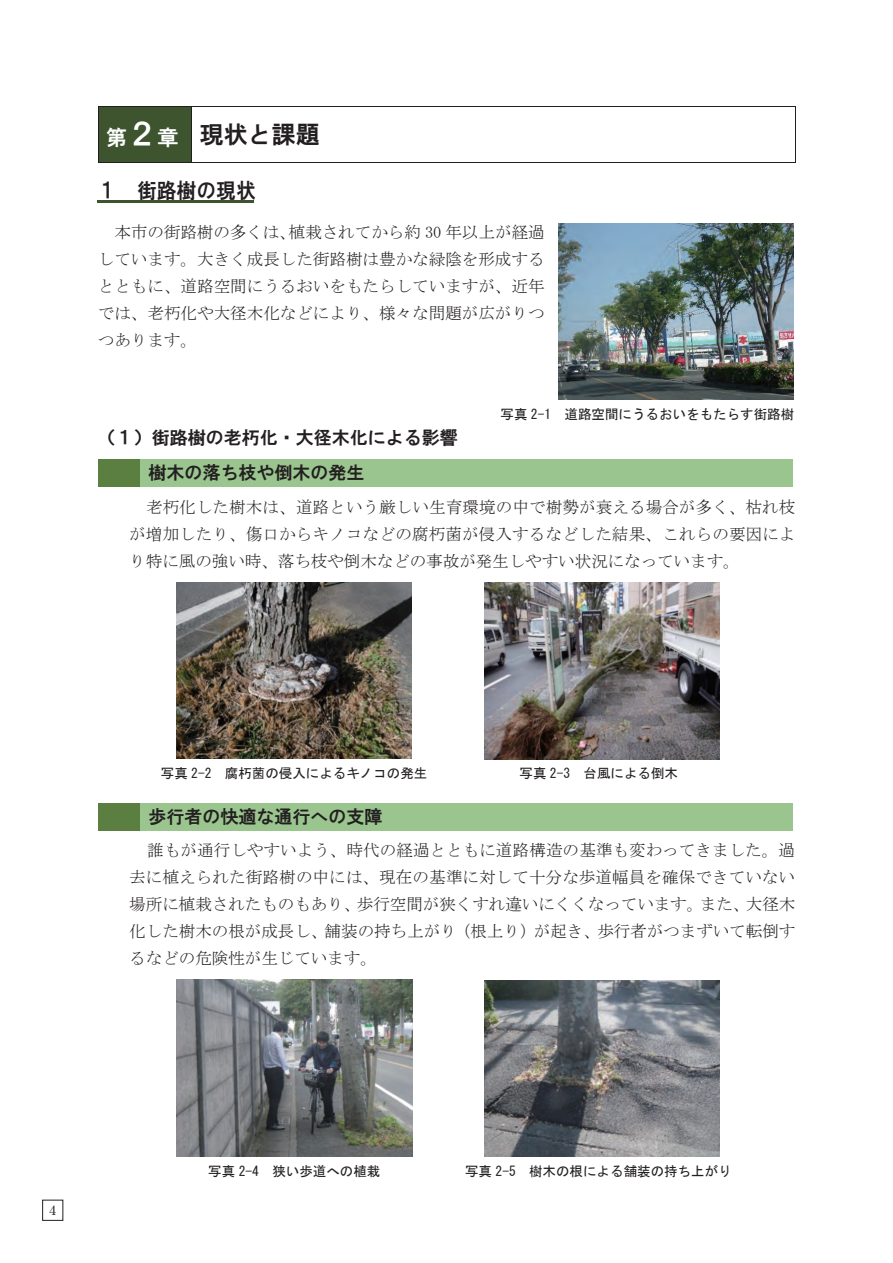
<style>
.page{position:relative;width:893px;height:1263px;background:#fff}
.page>*{position:absolute;margin:0;border:0;box-sizing:border-box;transform-origin:0 0}
.t1{font:24px "HGS Gothic E";color:#231f20}
.t2{font:21px "HGS Gothic E";letter-spacing:.025em;color:#231f20;scale:.92 1}
.t3{font:18px/35.2px "HGS Gothic E";color:#231f20}
.t4{font:16.5px/27px "MS Mincho";color:#231f20;text-align:justify}
.t5{font:13.8px "Century";color:#231f20}
.t6{font:13.5px "MS Gothic";color:#231f20}
.s1{font-size:30px;color:#fff}
</style>
<div class="page">
<img style="left:484px;top:582px;width:236px;height:177px">
<img style="left:176px;top:582px;width:236px;height:177px">
<div style="left:98px;top:107px;width:93px;height:55px;background:#3d542e"></div>
<hr style="left:98px;top:106px;width:93px;height:1px;background:#231f20">
<hr style="left:192px;top:106px;width:603px;height:1px;background:#231f20">
<hr style="left:98px;top:107px;width:1px;height:55px;background:#231f20">
<hr style="left:98px;top:162px;width:93px;height:1px;background:#231f20">
<hr style="left:191px;top:107px;width:1px;height:55px;background:#231f20">
<hr style="left:192px;top:162px;width:603px;height:1px;background:#231f20">
<hr style="left:795px;top:107px;width:1px;height:55px;background:#231f20">
<hr style="left:98px;top:201px;width:156px;height:2px;background:#3d542e">
<div style="left:98px;top:459px;width:42px;height:27px;background:#5b7f40"></div>
<div style="left:140px;top:459px;width:653px;height:27px;background:#9bc58f"></div>
<div style="left:98px;top:803px;width:42px;height:27px;background:#5b7f40"></div>
<div style="left:140px;top:803px;width:653px;height:27px;background:#9bc58f"></div>
<img style="left:177px;top:980px;width:235px;height:176px">
<img style="left:558px;top:223px;width:235px;height:177px">
<img style="left:484px;top:980px;width:235px;height:177px">
<h1 class="t1" style="left:106px;top:122px;width:215px"><sub>第</sub><span class="s1">２</span><sub>章</sub> 現状と課題</h1>
<p class="t2" style="left:98px;top:180px;width:173px">１ 街路樹の現状</p>
<p class="t4" style="left:98px;top:219px;width:448px;text-indent:17px">本市の街路樹の多くは、植栽されてから約 30 年以上が経過しています。大きく成長した街路樹は豊かな緑陰を形成するとともに、道路空間にうるおいをもたらしていますが、近年では、老朽化や大径木化などにより、様々な問題が広がりつつあります。</p>
<p class="t6" style="left:500px;top:408px;width:295px">写真 2-1 道路空間にうるおいをもたらす街路樹</p>
<p class="t3" style="left:149px;top:420px;width:311px;text-indent:-51px">（１）街路樹の老朽化・大径木化による影響樹木の落ち枝や倒木の発生</p>
<p class="t4" style="left:129px;top:493px;width:668px;text-indent:17px">老朽化した樹木は、道路という厳しい生育環境の中で樹勢が衰える場合が多く、枯れ枝が増加したり、傷口からキノコなどの腐朽菌が侵入するなどした結果、これらの要因により特に風の強い時、落ち枝や倒木などの事故が発生しやすい状況になっています。</p>
<p class="t6" style="left:161px;top:767px;width:268px">写真 2-2 腐朽菌の侵入によるキノコの発生</p>
<p class="t6" style="left:519px;top:767px;width:160px">写真 2-3 台風による倒木</p>
<p class="t3" style="left:149px;top:799px;width:235px">歩行者の快適な通行への支障</p>
<p class="t4" style="left:129px;top:836px;width:668px;text-indent:18px">誰もが通行しやすいよう、時代の経過とともに道路構造の基準も変わってきました。過去に植えられた街路樹の中には、現在の基準に対して十分な歩道幅員を確保できていない場所に植栽されたものもあり、歩行空間が狭くすれ違いにくくなっています。また、大径木化した樹木の根が成長し、舗装の持ち上がり（根上り）が起き、歩行者がつまずいて転倒するなどの危険性が生じています。</p>
<p class="t5" style="left:49px;top:1199px;width:9px">4</p>
<p class="t6" style="left:208px;top:1164px;width:174px">写真 2-4 狭い歩道への植栽</p>
<p class="t6" style="left:465px;top:1164px;width:268px">写真 2-5 樹木の根による舗装の持ち上がり</p>
</div>
